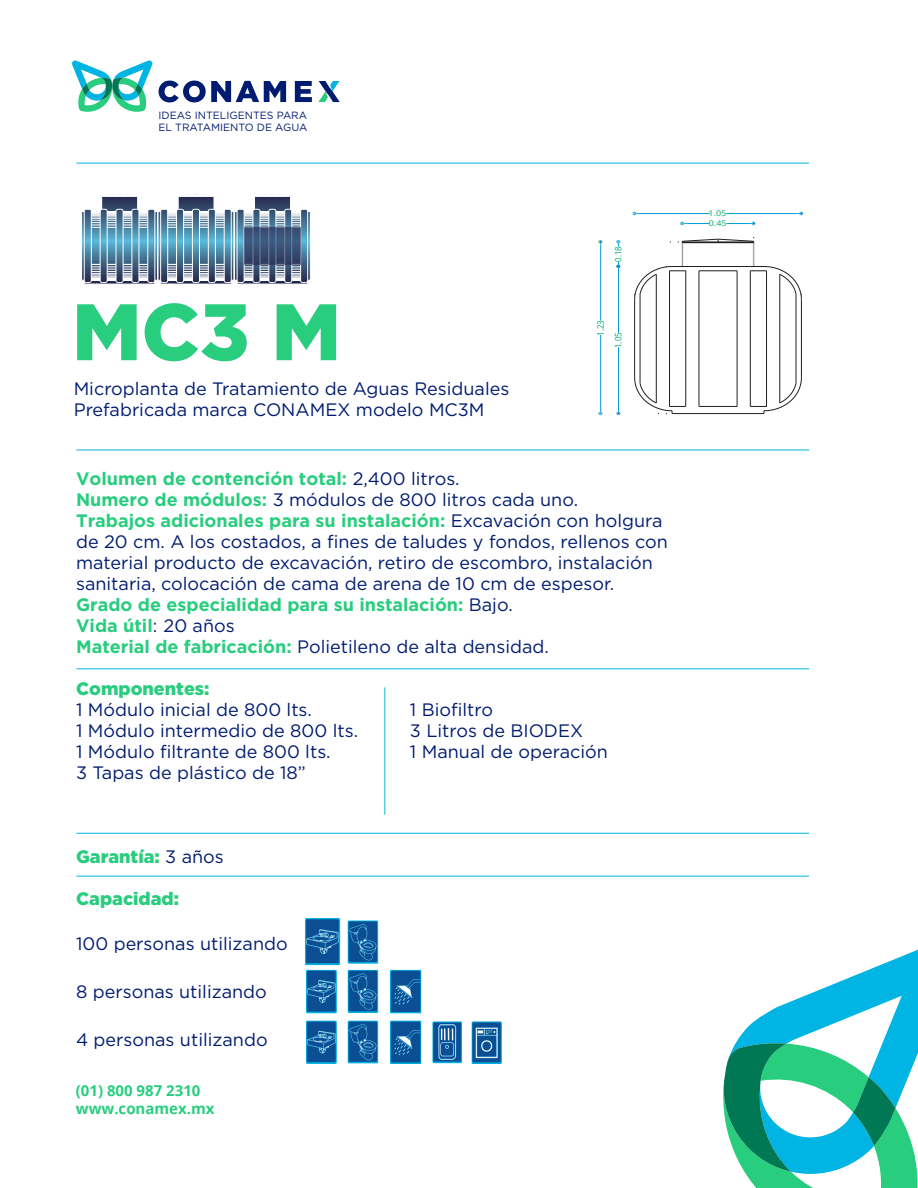
<style>
.page{position:relative;width:918px;height:1188px;background:#fff}
.page>*{position:absolute;margin:0;border:0;box-sizing:border-box;transform-origin:0 0}
.t1{font:900 79.95px "Gotham";color:#28cd7e}
.t2{font:18px/21px "Gotham";color:#001c70}
.t3{font:900 18px "Gotham";color:#28cd7e}
.t4{font:700 15px/18px "Open Sans";color:#28cd7e}
.t5{font:10.5px/12.6px "Gotham";color:#001c70}
.t6{font:9px "Open Sans";color:#00ad68;scale:.88 1}
.t7{font:7.95px "Open Sans";color:#00ad68;scale:1.14 1}
.s1{font-weight:700;color:#28cd7e}
.s2{font-weight:400;color:#001c70}
</style>
<div class="page">
<hr style="left:76px;top:450px;width:733px;height:1px;background:#00b4e3">
<hr style="left:76px;top:163px;width:733px;height:1px;background:#00b4e3">
<hr style="left:76px;top:668px;width:733px;height:1px;background:#00b4e3">
<hr style="left:76px;top:833px;width:733px;height:1px;background:#00b4e3">
<hr style="left:76px;top:876px;width:733px;height:1px;background:#00b4e3">
<hr style="left:634px;top:299px;width:1px;height:79px;background:#231f20">
<svg style="left:680px;top:222px;width:30px;height:3px"></svg>
<svg style="left:727px;top:222px;width:28px;height:3px"></svg>
<hr style="left:639px;top:213px;width:71px;height:1px;background:#009cd7">
<hr style="left:726px;top:213px;width:71px;height:1px;background:#009cd7">
<svg style="left:632px;top:212px;width:7px;height:3px"></svg>
<svg style="left:797px;top:212px;width:6px;height:3px"></svg>
<svg style="left:616px;top:240px;width:4px;height:7px"></svg>
<hr style="left:618px;top:270px;width:1px;height:63px;background:#009cd7">
<hr style="left:618px;top:347px;width:1px;height:63px;background:#009cd7">
<svg style="left:616px;top:262px;width:4px;height:8px"></svg>
<svg style="left:616px;top:410px;width:4px;height:5px"></svg>
<hr style="left:600px;top:335px;width:1px;height:75px;background:#009cd7">
<hr style="left:600px;top:245px;width:1px;height:76px;background:#009cd7">
<svg style="left:599px;top:410px;width:3px;height:5px"></svg>
<hr style="left:801px;top:299px;width:1px;height:79px;background:#231f20">
<hr style="left:672px;top:413px;width:92px;height:1px;background:#231f20">
<hr style="left:796px;top:294px;width:1px;height:89px;background:#231f20">
<hr style="left:780px;top:274px;width:1px;height:129px;background:#231f20">
<hr style="left:766px;top:271px;width:1px;height:135px;background:#231f20">
<hr style="left:750px;top:271px;width:1px;height:135px;background:#231f20">
<hr style="left:686px;top:271px;width:1px;height:135px;background:#231f20">
<hr style="left:669px;top:271px;width:1px;height:135px;background:#231f20">
<hr style="left:656px;top:274px;width:1px;height:129px;background:#231f20">
<hr style="left:640px;top:294px;width:1px;height:89px;background:#231f20">
<hr style="left:699px;top:271px;width:1px;height:135px;background:#231f20">
<hr style="left:737px;top:271px;width:1px;height:135px;background:#231f20">
<svg style="left:750px;top:377px;width:52px;height:37px"></svg>
<hr style="left:699px;top:406px;width:38px;height:1px;background:#231f20">
<svg style="left:634px;top:377px;width:52px;height:37px"></svg>
<svg style="left:634px;top:237px;width:168px;height:63px"></svg>
<svg style="left:599px;top:240px;width:3px;height:5px"></svg>
<svg style="left:82px;top:194px;width:229px;height:90px"></svg>
<svg style="left:244px;top:227px;width:57px;height:37px;background:#3f5479"></svg>
<hr style="left:384px;top:687px;width:1px;height:128px;background:#00b4e3">
<svg style="left:723px;top:949px;width:195px;height:239px"></svg>
<svg style="left:159px;top:81px;width:127px;height:21px"></svg>
<svg style="left:295px;top:81px;width:17px;height:21px"></svg>
<svg style="left:318px;top:81px;width:22px;height:21px"></svg>
<svg style="left:72px;top:60px;width:81px;height:52px"></svg>
<img style="left:304px;top:918px;width:198px;height:145px">
<p class="t5" style="left:159px;top:109px;width:150px">IDEAS INTELIGENTES PARA<br>EL TRATAMIENTO DE AGUA</p>
<h1 class="t1" style="left:72px;top:277px;width:270px">MC3 M</h1>
<p class="t2" style="left:74px;top:378px;width:437px">Microplanta de Tratamiento de Aguas Residuales<br>Prefabricada marca CONAMEX modelo MC3M</p>
<p class="t6" style="left:612px;top:262px;width:19px;rotate:-90deg">0.18</p>
<p class="t6" style="left:594px;top:336px;width:19px;rotate:-90deg">1.23</p>
<p class="t6" style="left:612px;top:348px;width:19px;rotate:-90deg">1.05</p>
<p class="t2" style="left:76px;top:467px;width:593px"><span class="s1">Volumen de contención total:</span> 2,400 litros.<br><span class="s1">Numero de módulos:</span> 3 módulos de 800 litros cada uno.<br><span class="s1">Trabajos adicionales para su instalación:</span> Excavación con holgura de 20 cm. A los costados, a fines de taludes y fondos, rellenos con material producto de excavación, retiro de escombro, instalación sanitaria, colocación de cama de arena de 10 cm de espesor.<br><span class="s1">Grado de especialidad para su instalación:</span> Bajo.<br><span class="s1">Vida útil</span>: 20 años<br><span class="s1">Material de fabricación:</span> Polietileno de alta densidad.</p>
<p class="t3" style="left:76px;top:676px;width:135px">Componentes:</p>
<p class="t2" style="left:76px;top:698px;width:284px">1 Módulo inicial de 800 lts.<br>1 Módulo intermedio de 800 lts.<br>1 Módulo filtrante de 800 lts.<br>3 Tapas de plástico de 18”</p>
<p class="t2" style="left:410px;top:698px;width:199px">1 Biofiltro<br>3 Litros de BIODEX<br>1 Manual de operación</p>
<p class="t3" style="left:76px;top:844px;width:149px">Garantía: <span class="s2">3 años</span></p>
<p class="t3" style="left:76px;top:886px;width:104px">Capacidad:</p>
<p class="t2" style="left:76px;top:932px;width:213px">100 personas utilizando</p>
<p class="t2" style="left:76px;top:980px;width:192px">8 personas utilizando</p>
<p class="t2" style="left:76px;top:1028px;width:193px">4 personas utilizando</p>
<p class="t4" style="left:76px;top:1082px;width:140px">(01) 800 987 2310 www.conamex.mx</p>
<p class="t7" style="left:709px;top:208px;width:17px">1.05</p>
<p class="t7" style="left:709px;top:218px;width:17px">0.45</p>
</div>
